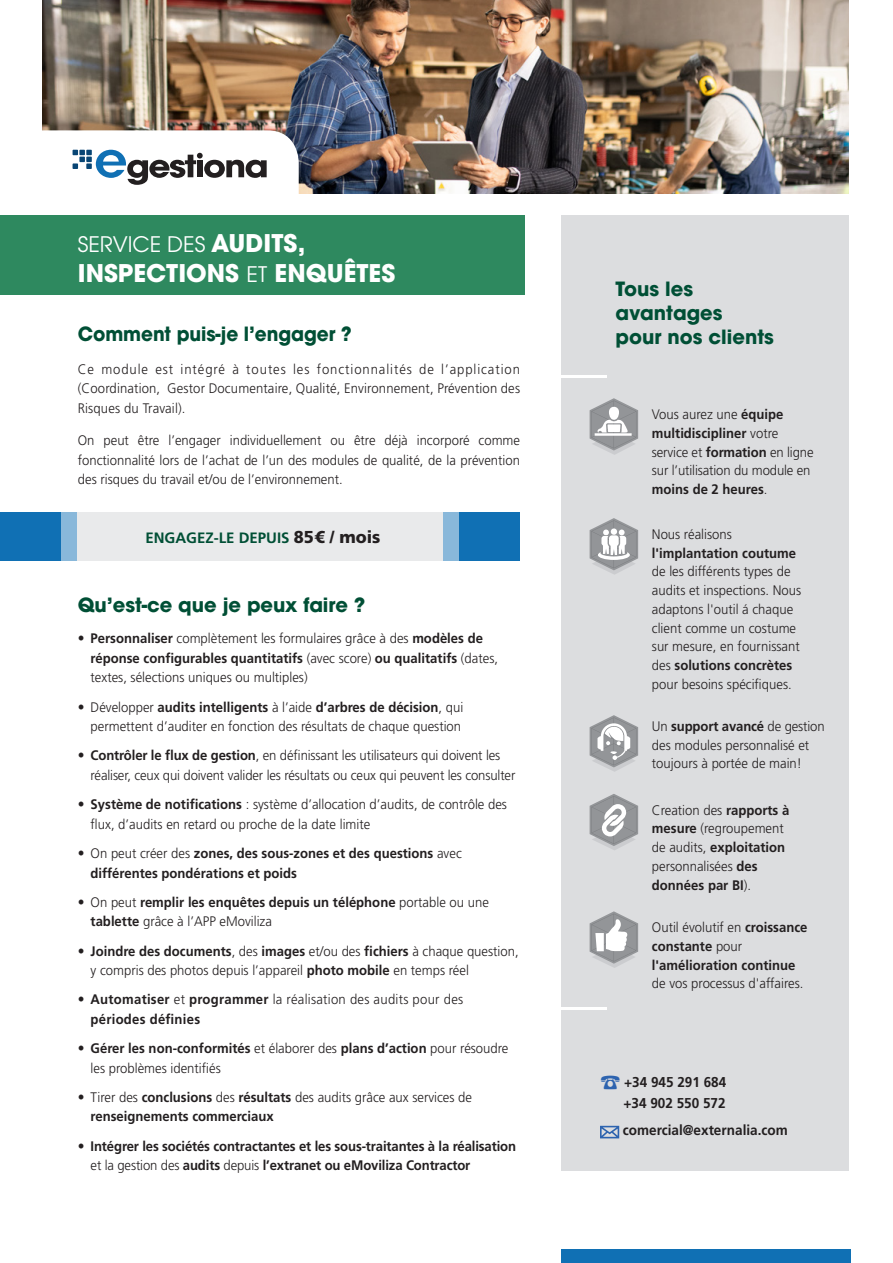
<style>
.page{position:relative;width:893px;height:1263px;background:#fff}
.page>*{position:absolute;margin:0;border:0;box-sizing:border-box;transform-origin:0 0}
.t1{font:700 24.15px "Avant Garde";color:#fff}
.t2{font:21.3px "Avant Garde";color:#fff}
.t3{font:700 19.5px/24px "Avant Garde";letter-spacing:-.005em;color:#004f35}
.t4{font:700 19.5px "Avant Garde";letter-spacing:-.005em;color:#004f35;scale:.95 1}
.t5{font:700 15px "Frutiger LT Std";color:#004f35}
.t6{font:700 14.25px/21.6px "Frutiger LT Std";color:#231f20;scale:.95 1}
.t7{font:300 13.8px/18.8px "Frutiger LT Std";color:#231f20;scale:.95 1}
.t8{font:700 13.8px/19.5px "Frutiger LT Std";color:#231f20;scale:.95 1}
.t9{font:700 13.8px/19.5px "Frutiger LT Std";letter-spacing:.02em;color:#231f20;scale:.95 1}
.s1{font-weight:700;font-size:24.15px}
.s2{font-weight:400;font-size:21.3px}
.s3{font-weight:900;font-size:17.25px;color:#231f20}
.s4{font-weight:700;font-size:14.25px}
.s5{font-weight:700}
.s6{font-size:14.25px}
.s7{font-weight:300;font-size:14.25px}
.s8{font-weight:300}
</style>
<div class="page">
<div style="left:561px;top:216px;width:287px;height:955px;background:#dcdddf"></div>
<div style="left:561px;top:1250px;width:289px;height:13px;background:#1070b4"></div>
<img style="left:43px;top:0;width:805px;height:193px">
<svg style="left:42px;top:130px;width:257px;height:64px"></svg>
<div style="left:0;top:216px;width:524px;height:79px;background:#2e895f"></div>
<div style="left:77px;top:512px;width:443px;height:48px;background:#e9eaeb"></div>
<div style="left:0;top:512px;width:77px;height:48px;background:#1070b4"></div>
<div style="left:61px;top:512px;width:16px;height:48px;background:#89b8da"></div>
<div style="left:443px;top:512px;width:77px;height:48px;background:#1070b4"></div>
<div style="left:443px;top:512px;width:15px;height:48px;background:#89b8da"></div>
<svg style="left:600px;top:1126px;width:19px;height:12px"></svg>
<hr style="left:554px;top:375px;width:53px;height:2px;background:#fff">
<hr style="left:554px;top:1007px;width:53px;height:3px;background:#fff">
<svg style="left:590px;top:398px;width:48px;height:57px"></svg>
<svg style="left:590px;top:715px;width:48px;height:57px"></svg>
<svg style="left:590px;top:911px;width:48px;height:57px"></svg>
<svg style="left:590px;top:518px;width:48px;height:56px"></svg>
<svg style="left:590px;top:794px;width:48px;height:56px"></svg>
<h2 class="t2" style="left:78px;top:231px;width:229px">SERVICE DES <span class="s1">AUDITS,</span></h2>
<h1 class="t1" style="left:78px;top:257px;width:319px">INSPECTIONS <span class="s2">ET</span> ENQUÊTES</h1>
<h3 class="t4" style="left:78px;top:322px;width:290px">Comment puis-je l’engager ?</h3>
<p class="t7" style="left:78px;top:360px;width:467px;line-height:19.5px;text-align:justify">Ce module est intégré à toutes les fonctionnalités de l’application (Coordination, Gestor Documentaire, Qualité, Environnement, Prévention des Risques du Travail).</p>
<p class="t7" style="left:78px;top:431px;width:467px;line-height:19.5px;text-align:justify">On peut être l’engager individuellement ou être déjà incorporé comme fonctionnalité lors de l’achat de l’un des modules de qualité, de la prévention des risques du travail et/ou de l’environnement.</p>
<p class="t5" style="left:145px;top:529px;width:237px">ENGAGEZ-LE DEPUIS <span class="s3">85€ / mois</span></p>
<h3 class="t3" style="left:78px;top:592px;width:289px">Qu’est-ce que je peux faire ?</h3>
<p class="t7" style="left:91px;top:629px;width:430px;line-height:19.5px;text-indent:-13px"><span class="s4">•</span> <span class="s5">Personnaliser</span> complètement les formulaires grâce à des <span class="s5">modèles de réponse configurables quantitatifs</span> (avec score) <span class="s5">ou qualitatifs</span> (dates, textes, sélections uniques ou multiples)</p>
<p class="t7" style="left:78px;top:697px;width:407px;line-height:19.5px;text-align:right"><span class="s6">•</span> Développer <span class="s5">audits intelligents</span> à l’aide <span class="s5">d’arbres de décision</span>, qui permettent d’auditer en fonction des résultats de chaque question</p>
<p class="t7" style="left:91px;top:746px;width:449px;line-height:19.5px;text-indent:-13px"><span class="s4">•</span> <span class="s5">Contrôler le flux de gestion</span>, en définissant les utilisateurs qui doivent les réaliser, ceux qui doivent valider les résultats ou ceux qui peuvent les consulter</p>
<p class="t7" style="left:91px;top:795px;width:440px;line-height:19.5px;text-indent:-13px"><span class="s4">•</span> <span class="s5">Système de notifications</span> : système d’allocation d’audits, de contrôle des flux, d’audits en retard ou proche de la date limite</p>
<p class="t8" style="left:91px;top:843px;width:392px;text-indent:-13px"><span class="s7">•</span> <span class="s8">On peut créer des</span> zones, des sous-zones et des questions <span class="s8">avec </span>différentes pondérations et poids</p>
<p class="t8" style="left:91px;top:892px;width:421px;text-indent:-13px"><span class="s7">•</span> <span class="s8">On peut</span> remplir les enquêtes depuis un téléphone <span class="s8">portable ou une </span>tablette <span class="s8">grâce à l’APP eMoviliza</span></p>
<p class="t7" style="left:91px;top:941px;width:452px;line-height:19.5px;text-indent:-13px"><span class="s4">•</span> <span class="s5">Joindre des documents</span>, des <span class="s5">images</span> et/ou des <span class="s5">fichiers</span> à chaque question, y compris des photos depuis l’appareil <span class="s5">photo mobile</span> en temps réel</p>
<p class="t9" style="left:91px;top:990px;width:394px;text-indent:-13px"><span class="s6">•</span> Automatiser <span class="s8">et</span> programmer <span class="s8">la réalisation des audits pour des </span>périodes définies</p>
<p class="t7" style="left:91px;top:1039px;width:441px;line-height:19.5px;text-indent:-13px"><span class="s4">•</span> <span class="s5">Gérer les non-conformités</span> et élaborer des <span class="s5">plans d’action</span> pour résoudre les problèmes identifiés</p>
<p class="t8" style="left:91px;top:1087px;width:403px;text-indent:-13px"><span class="s7">•</span> <span class="s8">Tirer des</span> conclusions <span class="s8">des</span> résultats <span class="s8">des audits grâce aux services de </span>renseignements commerciaux</p>
<p class="t8" style="left:91px;top:1136px;width:449px;text-indent:-13px"><span class="s6">•</span> Intégrer les sociétés contractantes et les sous-traitantes à la réalisation <span class="s8">et la gestion des</span> audits <span class="s8">depuis</span> l’extranet ou eMoviliza Contractor</p>
<h3 class="t3" style="left:615px;top:276px;width:160px">Tous les avantages<br>pour nos clients</h3>
<p class="t7" style="left:652px;top:405px;width:172px">Vous aurez une <span class="s5">équipe multidiscipliner</span> votre service et <span class="s5">formation</span> en ligne sur l’utilisation du module en <span class="s5">moins de 2 heures</span>.</p>
<p class="t7" style="left:652px;top:525px;width:86px">Nous réalisons</p>
<p class="t8" style="left:652px;top:543px;width:153px">l'implantation coutume</p>
<p class="t7" style="left:652px;top:562px;width:159px">de les différents types de audits et inspections. Nous adaptons l'outil á chaque client comme un costume sur mesure, en fournissant des <span class="s5">solutions concrètes </span>pour besoins spécifiques.</p>
<p class="t7" style="left:652px;top:717px;width:183px">Un <span class="s5">support avancé</span> de gestion des modules personnalisé et toujours à portée de main!</p>
<p class="t7" style="left:652px;top:801px;width:146px">Creation des <span class="s5">rapports à mesure</span> (regroupement de audits, <span class="s5">exploitation </span>personnalisées <span class="s5">des données par BI</span>).</p>
<p class="t8" style="left:652px;top:918px;width:165px;line-height:18.8px"><span class="s8">Outil évolutif en</span> croissance constante <span class="s8">pour </span>l'amélioration continue</p>
<p class="t7" style="left:652px;top:974px;width:161px">de vos processus d'affaires.</p>
<p class="t6" style="left:623px;top:1071px;width:110px">+34 945 291 684 +34 902 550 572</p>
<p class="t6" style="left:623px;top:1120px;width:175px">comercial@externalia.com</p>
</div>
